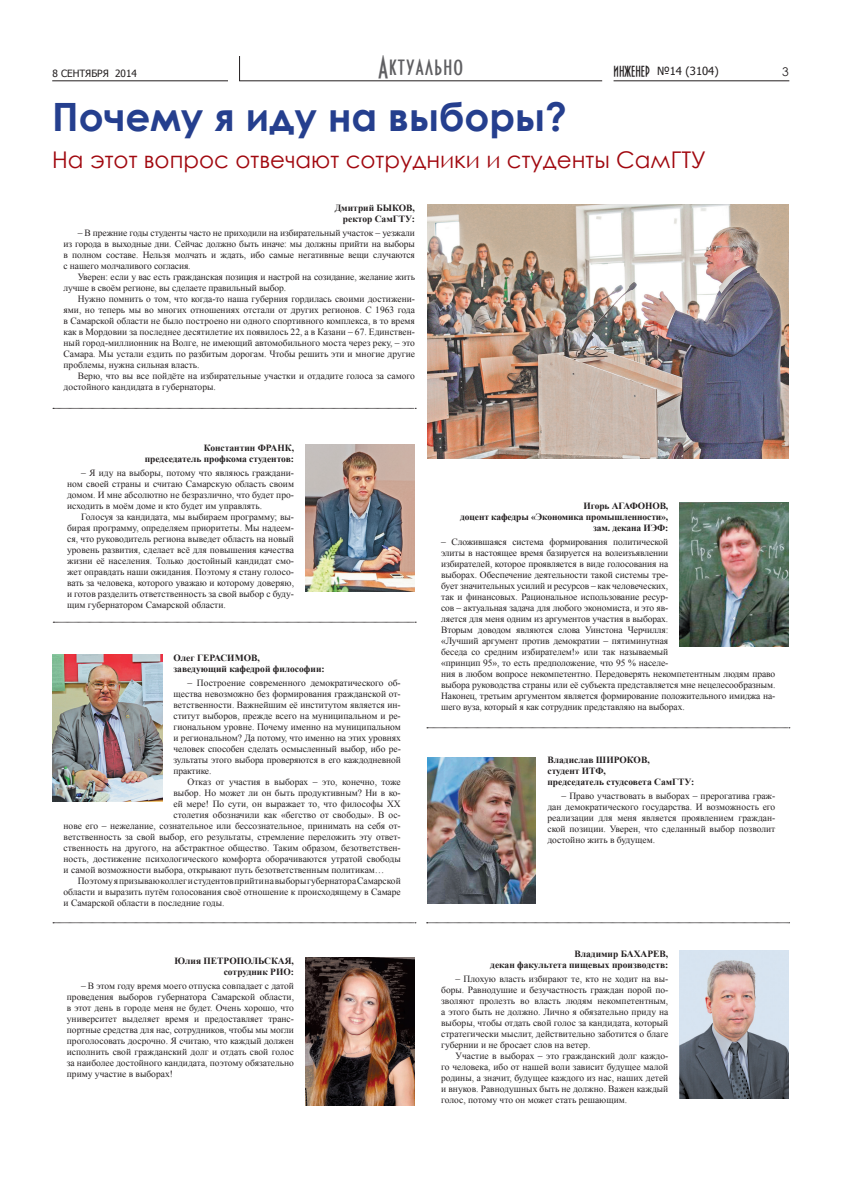
<style>
.page{position:relative;width:842px;height:1191px;background:#fff}
.page>*{position:absolute;margin:0;border:0;box-sizing:border-box;transform-origin:0 0}
.t1{font:700 39px "Century Gothic";color:#253f8e}
.t2{font:23px "Century Gothic";color:#a1080f}
.t3{font:20.2px "Bankir Retro";color:#5f5f62}
.t4{font:12px "Century Gothic";color:#231f20}
.t5{font:11.2px "Tahoma";color:#231f20}
.t6{font:10px "Tahoma";color:#231f20}
.t7{font:9.5px/11px "Times New Roman";letter-spacing:-.01em;color:#231f20;text-align:justify}
.t8{font:700 9.5px/11px "Times New Roman";color:#231f20;text-align:right}
.s1{font-family:"Bankir Retro";font-size:10px}
</style>
<div class="page">
<svg style="left:239px;top:56px;width:1px;height:25px"></svg>
<hr style="left:239px;top:81px;width:363px;height:1px;background:#231f20">
<hr style="left:52px;top:81px;width:176px;height:1px;background:#231f20">
<hr style="left:613px;top:81px;width:176px;height:1px;background:#231f20">
<img style="left:427px;top:204px;width:362px;height:255px">
<img style="left:680px;top:502px;width:109px;height:144px">
<img style="left:305px;top:957px;width:109px;height:148px">
<svg style="left:53px;top:408px;width:363px;height:1px"></svg>
<img style="left:53px;top:655px;width:109px;height:146px">
<svg style="left:53px;top:922px;width:363px;height:1px"></svg>
<svg style="left:427px;top:922px;width:362px;height:1px"></svg>
<svg style="left:427px;top:727px;width:363px;height:1px"></svg>
<svg style="left:53px;top:622px;width:363px;height:1px"></svg>
<img style="left:305px;top:444px;width:109px;height:147px">
<img style="left:680px;top:950px;width:109px;height:148px">
<img style="left:427px;top:757px;width:109px;height:147px">
<h3 class="t3" style="left:378px;top:51px;width:87px">Актуально</h3>
<p class="t5" style="left:613px;top:63px;width:107px"><span class="s1">Инженер</span> №14 (3104)</p>
<p class="t4" style="left:782px;top:63px;width:8px">3</p>
<h1 class="t1" style="left:52px;top:87px;width:516px">Почему я иду на выборы?</h1>
<h2 class="t2" style="left:52px;top:144px;width:655px">На этот вопрос отвечают сотрудники и студенты СамГТУ</h2>
<p class="t6" style="left:52px;top:66px;width:86px">8 сентября 2014</p>
<p class="t8" style="left:335px;top:202px;width:57px">Дмитрий Быков</p>
<p class="t8" style="left:343px;top:202px;width:74px">,<br>ректор СамГТУ:</p>
<p class="t7" style="left:64px;top:227px;width:353px;text-indent:14px">– В прежние годы студенты часто не приходили на избирательный участок – уезжали из города в выходные дни. Сейчас должно быть иначе: мы должны прийти на выборы в полном составе. Нельзя молчать и ждать, ибо самые негативные вещи случаются с нашего молчаливого согласия.</p>
<p class="t7" style="left:64px;top:271px;width:353px;text-indent:14px">Уверен: если у вас есть гражданская позиция и настрой на созидание, желание жить лучше в своём регионе, вы сделаете правильный выбор.</p>
<p class="t7" style="left:64px;top:293px;width:353px;text-indent:14px">Нужно помнить о том, что когда-то наша губерния гордилась своими достижени&shy;ями, но теперь мы во многих отношениях отстали от других регионов. С 1963 года в Самарской области не было построено ни одного спортивного комплекса, в то время как в Мордовии за последнее десятилетие их появилось 22, а в Казани – 67. Единствен&shy;ный город-миллионник на Волге, не имеющий автомобильного моста через реку, – это Самара. Мы устали ездить по разбитым дорогам. Чтобы решить эти и многие другие проблемы, нужна сильная власть.</p>
<p class="t7" style="left:64px;top:370px;width:353px;text-indent:14px">Верю, что вы все пойдёте на избирательные участки и отдадите голоса за самого достойного кандидата в губернаторы.</p>
<p class="t8" style="left:145px;top:442px;width:151px">Константин ФРАНК,<br>председатель профкома студентов:</p>
<p class="t7" style="left:67px;top:467px;width:228px;text-indent:14px">– Я иду на выборы, потому что являюсь граждани&shy;ном своей страны и считаю Самарскую область своим домом. И мне абсолютно не безразлично, что будет про&shy;исходить в моём доме и кто будет им управлять.</p>
<p class="t7" style="left:67px;top:511px;width:228px;text-indent:14px">Голосуя за кандидата, мы выбираем программу; вы&shy;бирая программу, определяем приоритеты. Мы надеем&shy;ся, что руководитель региона выведет область на новый уровень развития, сделает всё для повышения качества жизни её населения. Только достойный кандидат смо&shy;жет оправдать наши ожидания. Поэтому я стану голосо&shy;вать за человека, которого уважаю и которому доверяю, и готов разделить ответственность за свой выбор с буду&shy;щим губернатором Самарской области.</p>
<p class="t8" style="left:173px;top:652px;width:153px;text-align:left">Олег ГЕРАСИМОВ,<br>заведующий кафедрой философии:</p>
<p class="t7" style="left:173px;top:677px;width:229px;text-indent:14px">– Построение современного демократического об&shy;щества невозможно без формирования гражданской от&shy;ветственности. Важнейшим её институтом является ин&shy;ститут выборов, прежде всего на муниципальном и ре&shy;гиональном уровне. Почему именно на муниципальном и региональном? Да потому, что именно на этих уровнях человек способен сделать осмысленный выбор, ибо ре&shy;зультаты этого выбора проверяются в его каждодневной практике.</p>
<p class="t7" style="left:188px;top:776px;width:215px">Отказ от участия в выборах – это, конечно, тоже</p>
<p class="t7" style="left:173px;top:787px;width:229px">выбор. Но может ли он быть продуктивным? Ни в ко-</p>
<p class="t7" style="left:173px;top:798px;width:229px">ей мере! По сути, он выражает то, что философы XX</p>
<p class="t7" style="left:173px;top:809px;width:229px">столетия обозначили как «бегство от свободы». В ос-</p>
<p class="t7" style="left:64px;top:820px;width:339px">нове его – нежелание, сознательное или бессознательное, принимать на себя от-</p>
<p class="t7" style="left:64px;top:831px;width:339px">ветственность за свой выбор, его результаты, стремление переложить эту ответ-</p>
<p class="t7" style="left:64px;top:842px;width:339px">ственность на другого, на абстрактное общество. Таким образом, безответствен-</p>
<p class="t7" style="left:64px;top:853px;width:339px">ность, достижение психологического комфорта оборачиваются утратой свободы</p>
<p class="t7" style="left:64px;top:864px;width:322px">и самой возможности выбора, открывают путь безответственным политикам…</p>
<p class="t7" style="left:78px;top:875px;width:325px">Поэтому я призываю коллег и студентов прийти на выборы губернатора Самарской</p>
<p class="t7" style="left:64px;top:886px;width:339px">области и выразить путём голосования своё отношение к происходящему в Самаре</p>
<p class="t7" style="left:64px;top:897px;width:162px">и Самарской области в последние годы.</p>
<p class="t8" style="left:175px;top:955px;width:121px">Юлия ПЕТРОПОльСКАЯ, сотрудник РИО:</p>
<p class="t7" style="left:67px;top:980px;width:229px;text-indent:14px">– В этом году время моего отпуска совпадает с датой проведения выборов губернатора Самарской области, в этот день в городе меня не будет. Очень хорошо, что университет выделяет время и предоставляет транс&shy;портные средства для нас, сотрудников, чтобы мы могли проголосовать досрочно. Я считаю, что каждый должен исполнить свой гражданский долг и отдать свой голос за наиболее достойного кандидата, поэтому обязательно приму участие в выборах!</p>
<p class="t8" style="left:460px;top:500px;width:210px">Игорь АГАФОНОВ,<br>доцент кафедры «Экономика промышленности», зам. декана ИЭФ:</p>
<p class="t7" style="left:441px;top:536px;width:336px;text-align:left">– Сложившаяся система формирования политической<br>элиты в настоящее время базируется на волеизъявлении<br>избирателей, которое проявляется в виде голосования на<br>выборах. Обеспечение деятельности такой системы тре-<br>бует значительных усилий и ресурсов – как человеческих,<br>так и финансовых. Рациональное использование ресур-<br>сов – актуальная задача для любого экономиста, и это яв-<br>ляется для меня одним из аргументов участия в выборах.<br>Вторым доводом являются слова Уинстона Черчилля:<br>«Лучший аргумент против демократии – пятиминутная<br>беседа со средним избирателем!» или так называемый<br>«принцип 95», то есть предположение, что 95 % населе-<br>ния в любом вопросе некомпетентно. Передоверять некомпетентным людям право выбора руководства страны или её субъекта представляется мне нецелесообразным.<br>Наконец, третьим аргументом является формирование положительного имиджа на&shy;шего вуза, который я как сотрудник представляю на выборах.</p>
<p class="t8" style="left:547px;top:754px;width:148px;text-align:left">Владислав ШИРОКОВ,<br>студент ИТФ,<br>председатель студсовета СамГТУ:</p>
<p class="t7" style="left:547px;top:790px;width:229px;text-indent:14px">– Право участвовать в выборах – прерогатива граж&shy;дан демократического государства. И возможность его реализации для меня является проявлением граждан&shy;ской позиции. Уверен, что сделанный выбор позволит достойно жить в будущем.</p>
<p class="t8" style="left:490px;top:948px;width:180px">Владимир БАХАРЕВ,<br>декан факультета пищевых производств:</p>
<p class="t7" style="left:441px;top:973px;width:229px;text-indent:14px">– Плохую власть избирают те, кто не ходит на вы&shy;боры. Равнодушие и безучастность граждан порой по&shy;зволяют пролезть во власть людям некомпетентным, а этого быть не должно. Лично я обязательно приду на выборы, чтобы отдать свой голос за кандидата, который стратегически мыслит, действительно заботится о благе губернии и не бросает слов на ветер.</p>
<p class="t7" style="left:441px;top:1050px;width:229px;text-indent:14px">Участие в выборах – это гражданский долг каждо&shy;го человека, ибо от нашей воли зависит будущее малой родины, а значит, будущее каждого из нас, наших детей и внуков. Равнодушных быть не должно. Важен каждый голос, потому что он может стать решающим.</p>
</div>
